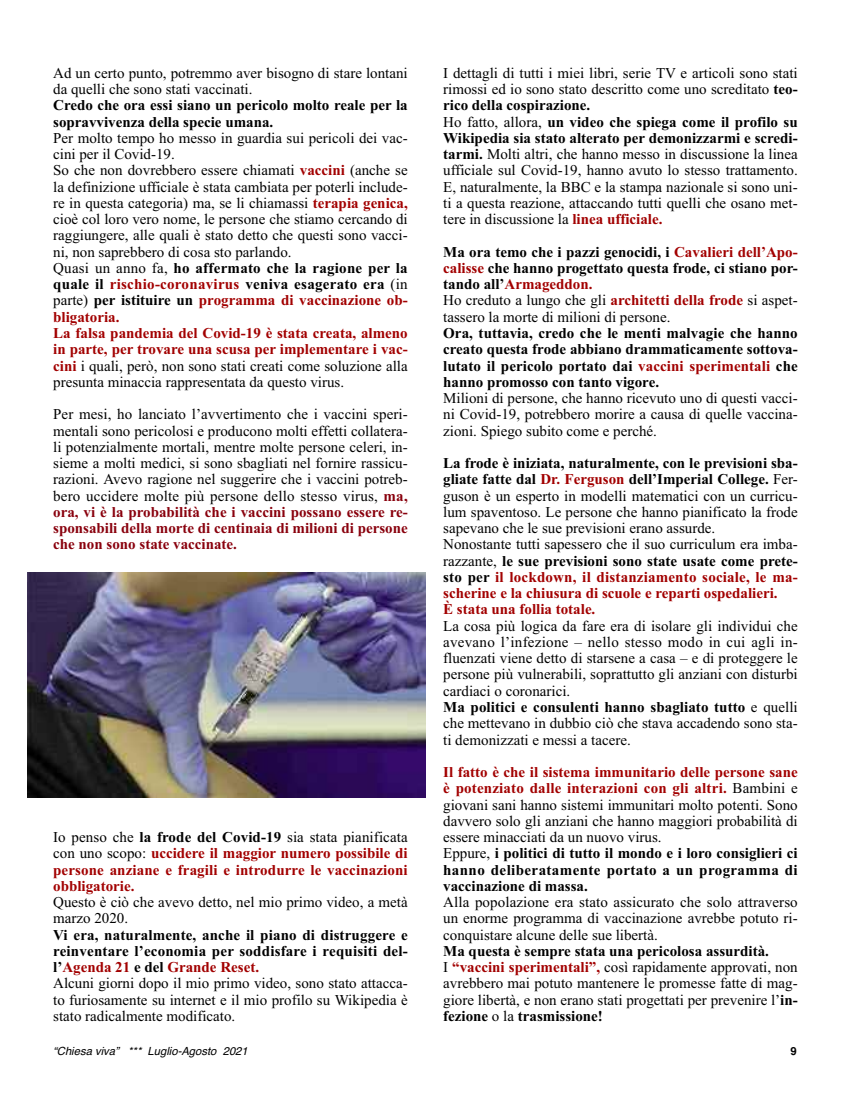
<style>
.page{position:relative;width:851px;height:1117px;background:#fff}
.page>*{position:absolute;margin:0;border:0;box-sizing:border-box;transform-origin:0 0}
.t1{font:15px/16.2px "Times New Roman";color:#000}
.t2{font:700 15px/16.2px "Times New Roman";color:#000}
.t3{font:700 15px/16.2px "Times New Roman";letter-spacing:.01em;color:#a20000;text-align:justify}
.t4{font:italic 11.25px "Helvetica";color:#000}
.t5{font:700 11.25px "Helvetica";color:#000}
.s1{font-weight:700;color:#a20000}
.s2{font-weight:700}
.s3{font-weight:700;color:#89000d}
.s4{font-weight:400;color:#000}
.s5{color:#000}
.s6{color:#a20000}
.s7{font-weight:400}
</style>
<div class="page">
<img style="left:28px;top:572px;width:397px;height:225px">
<p class="t1" style="left:53px;top:64px;width:356px">Ad un certo punto, potremmo aver bisogno di stare lontani da quelli che sono stati vaccinati.</p>
<p class="t2" style="left:53px;top:97px;width:356px">Credo che ora essi siano un pericolo molto reale per la sopravvivenza della specie umana.</p>
<p class="t1" style="left:53px;top:129px;width:356px">Per molto tempo ho messo in guardia sui pericoli dei vac&shy;cini per il Covid-19.<br>So che non dovrebbero essere chiamati <span class="s1">vaccini</span> (anche se la definizione ufficiale è stata cambiata per poterli include&shy;re in questa categoria) ma, se li chiamassi <span class="s1">terapia genica, </span>cioè col loro vero nome, le persone che stiamo cercando di raggiungere, alle quali è stato detto che questi sono vacci&shy;ni, non saprebbero di cosa sto parlando.<br>Quasi un anno fa, <span class="s2">ho affermato che la ragione per la quale il</span> <span class="s1">rischio-coronavirus</span> <span class="s2">veniva esagerato era</span> (in parte) <span class="s2">per istituire un</span> <span class="s1">programma di vaccinazione ob&shy;bligatoria.<br>La falsa pandemia del Covid-19 è stata creata, almeno in parte, per trovare una scusa per implementare i vac&shy;cini</span> i quali, però, non sono stati creati come soluzione alla presunta minaccia rappresentata da questo virus.</p>
<p class="t1" style="left:53px;top:406px;width:356px;text-align:justify">Per mesi, ho lanciato l’avvertimento che i vaccini speri&shy;mentali sono pericolosi e producono molti effetti collatera&shy;li potenzialmente mortali, mentre molte persone celeri, in&shy;sieme a molti medici, si sono sbagliati nel fornire rassicu&shy;razioni. Avevo ragione nel suggerire che i vaccini potreb&shy;bero uccidere molte più persone dello stesso virus, <span class="s3">ma, ora, vi è la probabilità che i vaccini possano essere re&shy;sponsabili della morte di centinaia di milioni di persone che non sono state vaccinate.</span></p>
<p class="t3" style="left:53px;top:828px;width:356px"><span class="s4">Io penso che</span> <span class="s5">la frode del Covid-19</span> <span class="s4">sia stata pianificata con uno scopo:</span> uccidere il maggior numero possibile di persone anziane e fragili e introdurre le vaccinazioni obbligatorie.</p>
<p class="t1" style="left:53px;top:893px;width:356px">Questo è ciò che avevo detto, nel mio primo video, a metà marzo 2020.</p>
<p class="t1" style="left:53px;top:926px;width:356px"><span class="s2">Vi era, naturalmente, anche il piano di distruggere e reinventare l’economia per soddisfare i requisiti del&shy;l’</span><span class="s1">Agenda 21</span> <span class="s2">e del</span> <span class="s1">Grande Reset.<br></span>Alcuni giorni dopo il mio primo video, sono stato attacca&shy;to furiosamente su internet e il mio profilo su Wikipedia è stato radicalmente modificato.</p>
<p class="t1" style="left:443px;top:64px;width:356px">I dettagli di tutti i miei libri, serie TV e articoli sono stati rimossi ed io sono stato descritto come uno screditato <span class="s2">teo&shy;rico della cospirazione.<br></span>Ho fatto, allora, <span class="s2">un video che spiega come il profilo su Wikipedia sia stato alterato per demonizzarmi e scredi&shy;tarmi.</span> Molti altri, che hanno messo in discussione la linea ufficiale sul Covid-19, hanno avuto lo stesso trattamento.<br>E, naturalmente, la BBC e la stampa nazionale si sono uni&shy;ti a questa reazione, attaccando tutti quelli che osano met&shy;tere in discussione la <span class="s1">linea ufficiale.</span></p>
<p class="t2" style="left:443px;top:243px;width:356px">Ma ora temo che i pazzi genocidi, i <span class="s6">Cavalieri dell’Apo&shy;calisse</span> che hanno progettato questa frode, ci stiano por&shy;tando all’<span class="s6">Armageddon.<br></span><span class="s7">Ho creduto a lungo che gli</span> <span class="s6">architetti della frode</span> <span class="s7">si aspet&shy;tassero la morte di milioni di persone.</span></p>
<p class="t2" style="left:443px;top:324px;width:356px;text-align:justify">Ora, tuttavia, credo che le menti malvagie che hanno creato questa frode abbiano drammaticamente sottova&shy;lutato il pericolo portato dai <span class="s6">vaccini sperimentali</span> che hanno promosso con tanto vigore.</p>
<p class="t1" style="left:443px;top:389px;width:356px;text-align:justify">Milioni di persone, che hanno ricevuto uno di questi vacci&shy;ni Covid-19, potrebbero morire a causa di quelle vaccina&shy;zioni. Spiego subito come e perché.</p>
<p class="t1" style="left:443px;top:454px;width:356px"><span class="s2">La frode è iniziata, naturalmente, con le previsioni sba&shy;gliate fatte dal</span> <span class="s1">Dr. Ferguson</span> <span class="s2">dell’Imperial College.</span> Fer&shy;guson è un esperto in modelli matematici con un curricu&shy;lum spaventoso. Le persone che hanno pianificato la frode sapevano che le sue previsioni erano assurde.<br>Nonostante tutti sapessero che il suo curriculum era imba&shy;razzante, <span class="s2">le sue previsioni sono state usate come prete&shy;sto per</span> <span class="s1">il lockdown, il distanziamento sociale, le ma&shy;scherine e la chiusura di scuole e reparti ospedalieri.<br>È stata una follia totale.</span></p>
<p class="t1" style="left:443px;top:617px;width:356px">La cosa più logica da fare era di isolare gli individui che avevano l’infezione – nello stesso modo in cui agli in&shy;fluenzati viene detto di starsene a casa – e di proteggere le persone più vulnerabili, soprattutto gli anziani con disturbi cardiaci o coronarici.<br><span class="s2">Ma politici e consulenti hanno sbagliato tutto</span> e quelli che mettevano in dubbio ciò che stava accadendo sono sta&shy;ti demonizzati e messi a tacere.</p>
<p class="t1" style="left:443px;top:763px;width:356px"><span class="s1">Il fatto è che il sistema immunitario delle persone sane è potenziato dalle interazioni con gli altri.</span> Bambini e giovani sani hanno sistemi immunitari molto potenti. Sono davvero solo gli anziani che hanno maggiori probabilità di essere minacciati da un nuovo virus.<br>Eppure, <span class="s2">i politici di tutto il mondo e i loro consiglieri ci hanno deliberatamente portato a un programma di vaccinazione di massa.</span></p>
<p class="t1" style="left:443px;top:893px;width:356px;text-align:justify">Alla popolazione era stato assicurato che solo attraverso un enorme programma di vaccinazione avrebbe potuto ri&shy;conquistare alcune delle sue libertà.</p>
<p class="t1" style="left:443px;top:942px;width:356px"><span class="s2">Ma questa è sempre stata una pericolosa assurdità.<br></span>I <span class="s1">“vaccini sperimentali”,</span> così rapidamente approvati, non avrebbero mai potuto mantenere le promesse fatte di mag&shy;giore libertà, e non erano stati progettati per prevenire l’<span class="s2">in&shy;fezione</span> o la <span class="s2">trasmissione!</span></p>
<p class="t4" style="left:53px;top:1044px;width:196px">“Chiesa viva” *** Luglio-Agosto 2021</p>
<p class="t5" style="left:790px;top:1044px;width:8px">9</p>
</div>
